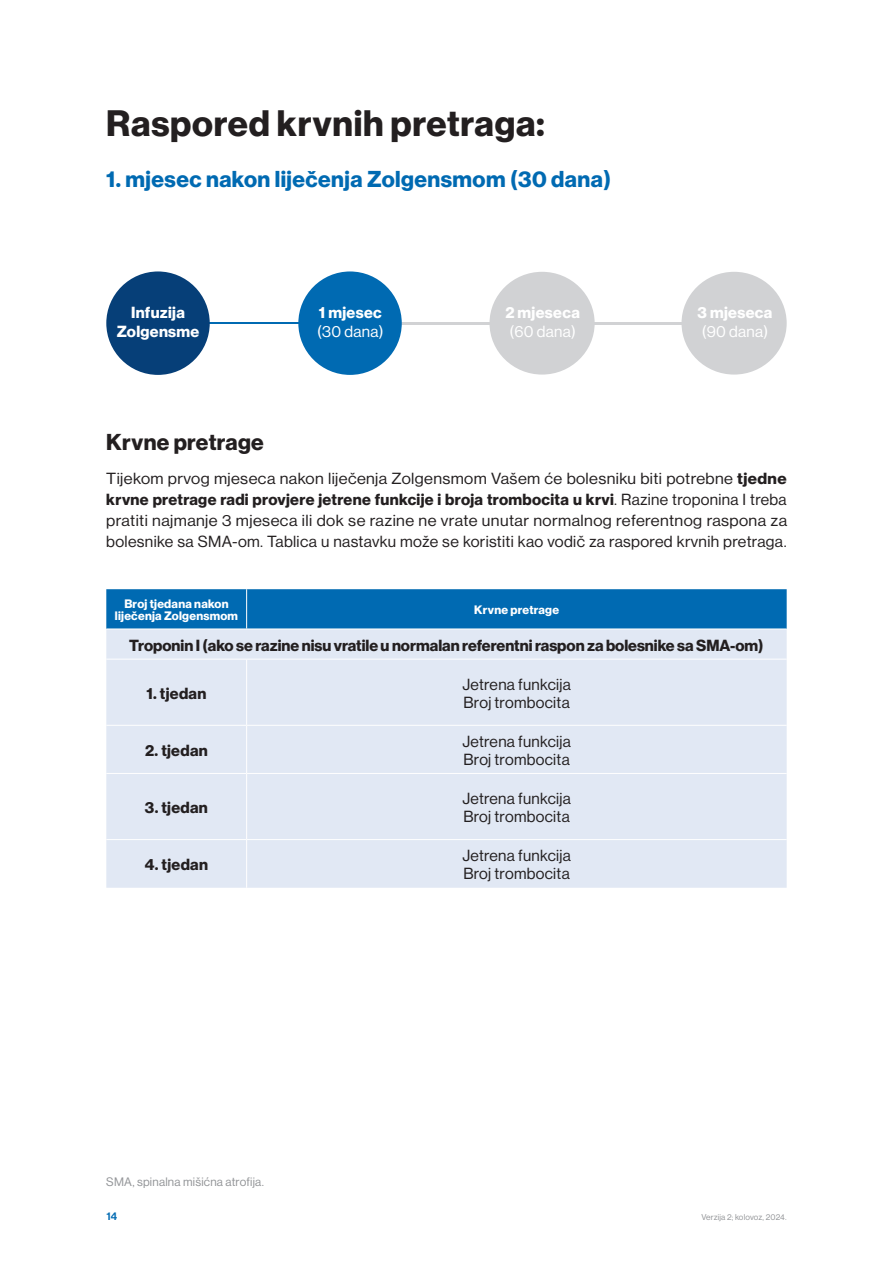
<style>
.page{position:relative;width:893px;height:1263px;background:#fff}
.page>*{position:absolute;margin:0;border:0;box-sizing:border-box;transform-origin:0 0}
.t1{font:700 36px "Volta Modern Display 75";letter-spacing:.02em;color:#231f20}
.t2{font:700 22.5px "Volta Modern Display 75";letter-spacing:.02em;color:#006ab2}
.t3{font:700 22.5px "Volta Modern Display 75";letter-spacing:.015em;color:#231f20}
.t4{font:15.75px/21px "Volta Modern Display 55 Roman";letter-spacing:.02em;color:#231f20;scale:1.05 1}
.t5{font:700 15.75px "Volta Modern Display 75";letter-spacing:.01em;color:#231f20}
.t6{font:15.75px/18px "Volta Modern Display 55 Roman";letter-spacing:.02em;color:#231f20}
.t7{font:700 15.75px/19.5px "Volta Modern Display 75";letter-spacing:.02em;color:#fff;text-align:center}
.t8{font:15.75px "Volta Modern Display 55 Roman";letter-spacing:.02em;color:#fff}
.t9{font:700 12px/12.8px "Volta Modern Display 75";letter-spacing:.02em;color:#fff;text-align:center}
.t10{font:12px "Volta Modern Display 55 Roman";letter-spacing:.02em;color:#939598}
.t11{font:500 10.5px "Volta Modern Display 65";color:#006ab2}
.t12{font:8.25px "Volta Modern Display 55 Roman";letter-spacing:.02em;color:#939598}
.s1{font-family:"Volta Modern Display 75";font-weight:700}
.s2{font-family:"Volta Modern Display 55 Roman";font-weight:400}
</style>
<div class="page">
<hr style="left:339px;top:322px;width:219px;height:2px;background:#d1d2d4">
<div style="left:298px;top:271px;width:104px;height:104px;background:#006ab2;border-radius:50%"></div>
<hr style="left:151px;top:322px;width:219px;height:2px;background:#006ab2">
<hr style="left:546px;top:322px;width:219px;height:2px;background:#d1d2d4">
<div style="left:106px;top:271px;width:104px;height:104px;background:#063f78;border-radius:50%"></div>
<div style="left:681px;top:272px;width:106px;height:103px;background:#d1d2d4;border-radius:50%"></div>
<div style="left:489px;top:272px;width:106px;height:103px;background:#d1d2d4;border-radius:50%"></div>
<div style="left:106px;top:589px;width:681px;height:40px;background:#006ab2"></div>
<div style="left:106px;top:630px;width:681px;height:258px;background:#e1e8f4"></div>
<hr style="left:246px;top:589px;width:1px;height:40px;background:#fff">
<hr style="left:106px;top:659px;width:141px;height:1px;background:#fff">
<hr style="left:247px;top:659px;width:540px;height:1px;background:#fff">
<hr style="left:246px;top:659px;width:1px;height:66px;background:#fff">
<hr style="left:106px;top:725px;width:141px;height:1px;background:#fff">
<hr style="left:247px;top:725px;width:540px;height:1px;background:#fff">
<hr style="left:246px;top:726px;width:1px;height:47px;background:#fff">
<hr style="left:106px;top:773px;width:141px;height:1px;background:#fff">
<hr style="left:247px;top:773px;width:540px;height:1px;background:#fff">
<hr style="left:246px;top:774px;width:1px;height:65px;background:#fff">
<hr style="left:106px;top:839px;width:141px;height:1px;background:#fff">
<hr style="left:247px;top:839px;width:540px;height:1px;background:#fff">
<hr style="left:246px;top:840px;width:1px;height:48px;background:#fff">
<h1 class="t1" style="left:106px;top:103px;width:440px">Raspored krvnih pretraga:</h1>
<h2 class="t2" style="left:106px;top:166px;width:506px">1. mjesec nakon liječenja Zolgensmom (30 dana)</h2>
<p class="t7" style="left:117px;top:303px;width:84px">Infuzija<br>Zolgensme</p>
<p class="t7" style="left:319px;top:303px;width:64px">1 mjesec</p>
<p class="t8" style="left:317px;top:323px;width:68px">(30 dana)</p>
<p class="t7" style="left:505px;top:303px;width:76px">2 mjeseca</p>
<p class="t8" style="left:509px;top:323px;width:68px">(60 dana)</p>
<p class="t7" style="left:698px;top:303px;width:76px">3 mjeseca</p>
<p class="t8" style="left:702px;top:323px;width:68px">(90 dana)</p>
<h2 class="t3" style="left:106px;top:429px;width:159px">Krvne pretrage</h2>
<p class="t4" style="left:106px;top:468px;width:649px">Tijekom prvog mjeseca nakon liječenja Zolgensmom Vašem će bolesniku biti potrebne <span class="s1">tjedne</span></p>
<p class="t5" style="left:106px;top:490px;width:682px">krvne pretrage radi provjere jetrene funkcije i broja trombocita u krvi<span class="s2">. Razine troponina I treba</span></p>
<p class="t4" style="left:106px;top:510px;width:650px">pratiti najmanje 3 mjeseca ili dok se razine ne vrate unutar normalnog referentnog raspona za bolesnike sa SMA-om. Tablica u nastavku može se koristiti kao vodič za raspored krvnih pretraga.</p>
<p class="t9" style="left:115px;top:597px;width:125px">Broj tjedana nakon liječenja Zolgensmom</p>
<p class="t9" style="left:474px;top:604px;width:86px">Krvne pretrage</p>
<p class="t5" style="left:129px;top:636px;width:636px">Troponin I (ako se razine nisu vratile u normalan referentni raspon za bolesnike sa SMA-om)</p>
<p class="t5" style="left:146px;top:684px;width:61px">1. tjedan</p>
<p class="t6" style="left:462px;top:675px;width:110px">Jetrena funkcija<br>Broj trombocita</p>
<p class="t5" style="left:145px;top:741px;width:64px">2. tjedan</p>
<p class="t6" style="left:462px;top:732px;width:110px">Jetrena funkcija<br>Broj trombocita</p>
<p class="t5" style="left:145px;top:798px;width:64px">3. tjedan</p>
<p class="t6" style="left:462px;top:789px;width:110px">Jetrena funkcija<br>Broj trombocita</p>
<p class="t5" style="left:145px;top:855px;width:65px">4. tjedan</p>
<p class="t6" style="left:462px;top:847px;width:110px">Jetrena funkcija<br>Broj trombocita</p>
<p class="t10" style="left:106px;top:1175px;width:159px">SMA, spinalna mišićna atrofija.</p>
<p class="t11" style="left:106px;top:1211px;width:12px">14</p>
<p class="t12" style="left:701px;top:1213px;width:87px">Verzija 2; kolovoz, 2024.</p>
</div>
